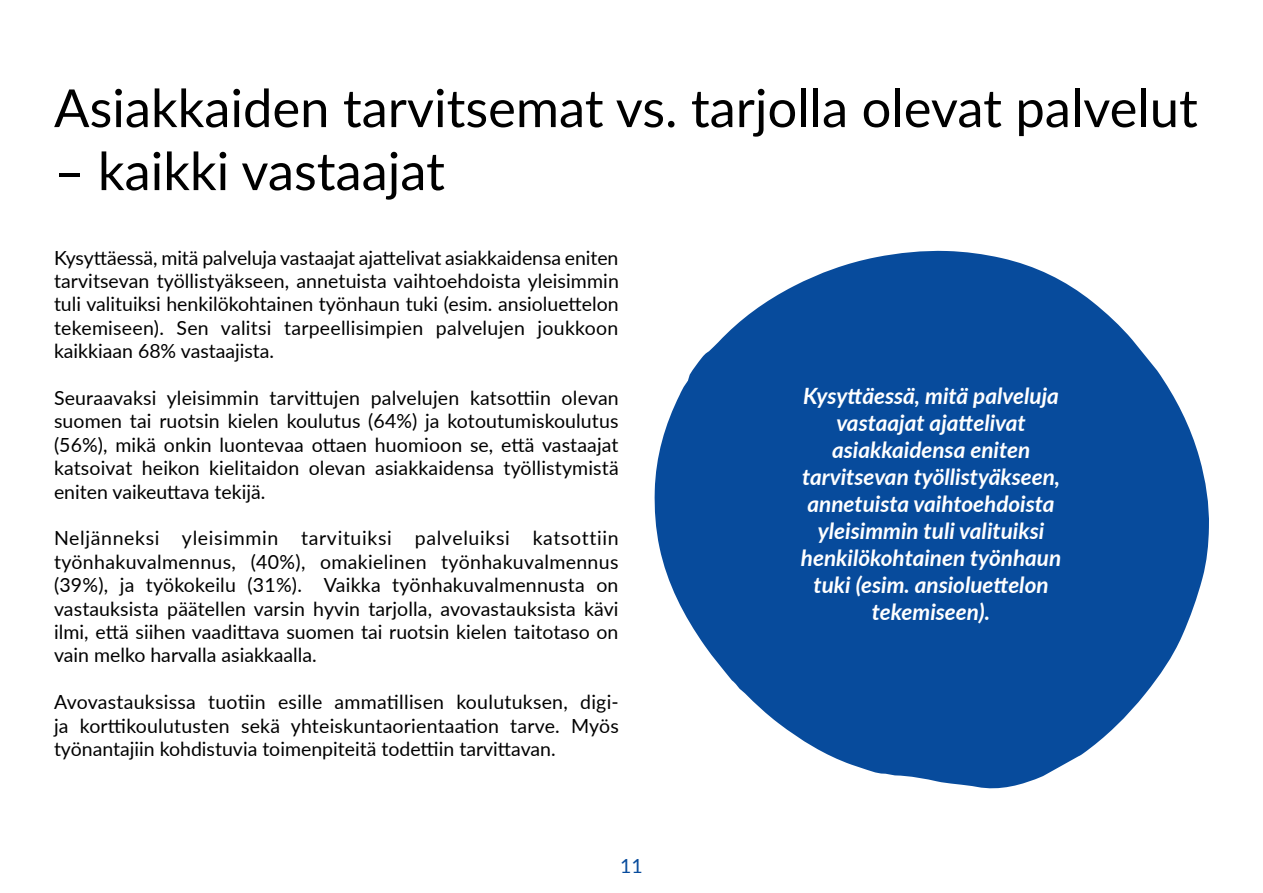
<style>
.page{position:relative;width:1263px;height:893px;background:#fff}
.page>*{position:absolute;margin:0;border:0;box-sizing:border-box;transform-origin:0 0}
.OTS_1_h2{font:52.5px "Lato";color:#000}
.Nosto{font:italic 700 22.5px/27px "Lato";color:#fff;text-align:center}
.Leipis_eka_kpl{font:19.5px/23.4px "Lato";color:#000;text-align:justify}
.t1{font:19.5px "Lato";color:#074b9c}
</style>
<div class="page">
<svg style="left:654px;top:250px;width:555px;height:539px;fill:#074b9c"></svg>
<h2 class="OTS_1_h2" style="left:54px;top:70px;width:1145px">Asiakkaiden tarvitsemat vs. tarjolla olevat palvelut</h2>
<h2 class="OTS_1_h2" style="left:54px;top:133px;width:392px">– kaikki vastaajat</h2>
<p class="Leipis_eka_kpl" style="left:54px;top:245px;width:566px">Kysyttäessä, mitä palveluja vastaajat ajattelivat asiakkaidensa eniten tarvitsevan työllistyäkseen, annetuista vaihtoehdoista yleisimmin tuli valituiksi henkilökohtainen työnhaun tuki (esim. ansioluettelon tekemiseen). Sen valitsi tarpeellisimpien palvelujen joukkoon kaikkiaan 68% vastaajista.</p>
<p class="Leipis_eka_kpl" style="left:54px;top:385px;width:566px">Seuraavaksi yleisimmin tarvittujen palvelujen katsottiin olevan suomen tai ruotsin kielen koulutus (64%) ja kotoutumiskoulutus (56%), mikä onkin luontevaa ottaen huomioon se, että vastaajat katsoivat heikon kielitaidon olevan asiakkaidensa työllistymistä eniten vaikeuttava tekijä.</p>
<p class="Leipis_eka_kpl" style="left:54px;top:526px;width:566px">Neljänneksi yleisimmin tarvituiksi palveluiksi katsottiin työnhakuvalmennus, (40%), omakielinen työnhakuvalmennus (39%), ja työkokeilu (31%). Vaikka työnhakuvalmennusta on vastauksista päätellen varsin hyvin tarjolla, avovastauksista kävi ilmi, että siihen vaadittava suomen tai ruotsin kielen taitotaso on vain melko harvalla asiakkaalla.</p>
<p class="Leipis_eka_kpl" style="left:54px;top:690px;width:566px">Avovastauksissa tuotiin esille ammatillisen koulutuksen, digi&shy;ja korttikoulutusten sekä yhteiskuntaorientaation tarve. Myös työnantajiin kohdistuvia toimenpiteitä todettiin tarvittavan.</p>
<p class="t1" style="left:620px;top:852px;width:24px">11</p>
<p class="Nosto" style="left:801px;top:381px;width:262px">Kysyttäessä, mitä palveluja vastaajat ajattelivat asiakkaidensa eniten tarvitsevan työllistyäkseen, annetuista vaihtoehdoista yleisimmin tuli valituiksi henkilökohtainen työnhaun tuki (esim. ansioluettelon tekemiseen).</p>
</div>
